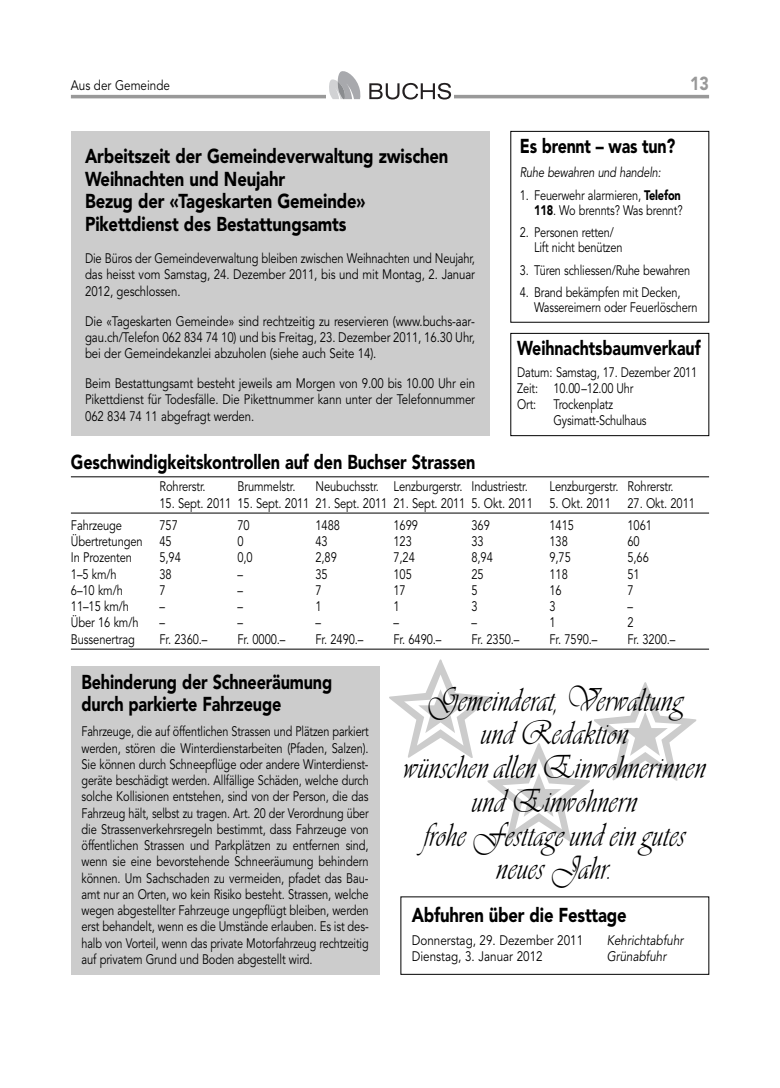
<style>
.page{position:relative;width:780px;height:1088px;background:#fff}
.page>*{position:absolute;margin:0;border:0;box-sizing:border-box;transform-origin:0 0}
.t1{font:35px/33.8px "Vivaldi Plain";color:#000;text-align:center;scale:.8 1}
.t2{font:900 20px/22.5px "Avenir LT Std";letter-spacing:-.01em;color:#000;scale:.83 1}
.t3{font:900 20px/22.5px "Avenir LT Std";letter-spacing:-.01em;color:#000;scale:.81 1}
.t4{font:900 20px "Avenir LT Std";letter-spacing:-.01em;color:#000;scale:.8 1}
.t5{font:900 18.75px "Avenir LT Std";color:#999;scale:.85 1}
.t6{font:13.75px/16.2px "Avenir LT Std";letter-spacing:-.01em;color:#000;text-align:justify;scale:.79 1}
.t7{font:13.75px/16.2px "Avenir LT Std";letter-spacing:-.01em;color:#000;text-align:justify;scale:.81 1}
.t8{font:13.75px/16.2px "Avenir LT Std";letter-spacing:-.01em;color:#000;text-align:justify;scale:.83 1}
.t9{font:13.75px/15px "Avenir LT Std";letter-spacing:-.01em;color:#000;scale:.8 1}
.t10{font:13.75px "Avenir LT Std";letter-spacing:-.01em;color:#000;scale:.85 1}
.t11{font:italic 13.75px "Avenir LT Std";color:#000;scale:.85 1}
.t12{font:italic 13.75px "Avenir LT Std";color:#000;scale:.8 1}
.s1{font-weight:900}
</style>
<div class="page">
<hr style="left:71px;top:95px;width:638px;height:3px;background:#999">
<div style="left:326px;top:60px;width:128px;height:62px;background:#fff"></div>
<svg style="left:329px;top:71px;width:31px;height:28px"></svg>
<svg style="left:369px;top:83px;width:82px;height:16px"></svg>
<hr style="left:71px;top:476px;width:638px;height:1px;background:#000">
<hr style="left:71px;top:513px;width:638px;height:1px;background:#000">
<hr style="left:71px;top:649px;width:638px;height:1px;background:#000">
<div style="left:71px;top:131px;width:418px;height:305px;background:#ccc"></div>
<div style="left:510px;top:333px;width:199px;height:103px;border:1px solid #000"></div>
<div style="left:71px;top:666px;width:308px;height:308px;background:#ccc"></div>
<svg style="left:389px;top:659px;width:307px;height:183px"></svg>
<p class="t10" style="left:71px;top:79px;width:118px">Aus der Gemeinde</p>
<p class="t5" style="left:690px;top:75px;width:24px">13</p>
<p class="t2" style="left:85px;top:146px;width:439px">Arbeitszeit der Gemeindeverwaltung zwischen Weihnachten und Neujahr<br>Bezug der «Tageskarten Gemeinde» Pikettdienst des Bestattungsamts</p>
<p class="t7" style="left:85px;top:251px;width:483px">Die Büros der Gemeindeverwaltung bleiben zwischen Weihnachten und Neujahr, das heisst vom Samstag, 24. Dezember 2011, bis und mit Montag, 2. Januar 2012, geschlossen.</p>
<p class="t8" style="left:85px;top:314px;width:471px">Die «Tageskarten Gemeinde» sind rechtzeitig zu reservieren (www.buchs-aar&shy;gau.ch/Telefon 062 834 74 10) und bis Freitag, 23. Dezember 2011, 16.30 Uhr, bei der Gemeindekanzlei abzuholen (siehe auch Seite 14).</p>
<p class="t8" style="left:85px;top:376px;width:471px">Beim Bestattungsamt besteht jeweils am Morgen von 9.00 bis 10.00 Uhr ein Pikettdienst für Todesfälle. Die Pikettnummer kann unter der Telefonnummer 062 834 74 11 abgefragt werden.</p>
<p class="t4" style="left:520px;top:138px;width:196px">Es brennt – was tun?</p>
<p class="t12" style="left:520px;top:167px;width:178px">Ruhe bewahren und handeln:</p>
<p class="t9" style="left:520px;top:188px;width:205px;text-align:right">1. Feuerwehr alarmieren, <span class="s1">Telefon<br>118</span>. Wo brennts? Was brennt?</p>
<p class="t9" style="left:534px;top:226px;width:112px;text-indent:-14px">2. Personen retten/<br>Lift nicht benützen</p>
<p class="t9" style="left:520px;top:263px;width:214px">3. Türen schliessen/Ruhe bewahren</p>
<p class="t9" style="left:534px;top:286px;width:206px;text-indent:-14px">4. Brand bekämpfen mit Decken,<br>Wassereimern oder Feuerlöschern</p>
<p class="t4" style="left:517px;top:340px;width:231px">Weihnachtsbaumverkauf</p>
<p class="t9" style="left:517px;top:365px;width:226px;line-height:16.2px">Datum: Samstag, 17. Dezember 2011<br>Zeit: 10.00–12.00 Uhr<br>Ort:</p>
<p class="t9" style="left:553px;top:397px;width:118px;line-height:16.2px">Trockenplatz<br>Gysimatt-Schulhaus</p>
<p class="t3" style="left:71px;top:452px;width:501px">Geschwindigkeitskontrollen auf den Buchser Strassen</p>
<p class="t7" style="left:159px;top:479px;width:58px">Rohrerstr.</p>
<p class="t7" style="left:237px;top:479px;width:73px">Brummelstr.</p>
<p class="t7" style="left:315px;top:479px;width:263px">Neubuchsstr. Lenzburgerstr. Industriestr.</p>
<p class="t7" style="left:549px;top:479px;width:155px">Lenzburgerstr. Rohrerstr.</p>
<p class="t7" style="left:159px;top:496px;width:662px">15. Sept. 2011 15. Sept. 2011 21. Sept. 2011 21. Sept. 2011 5. Okt. 2011 5. Okt. 2011 27. Okt. 2011</p>
<p class="t7" style="left:71px;top:518px;width:65px">Fahrzeuge</p>
<p class="t7" style="left:159px;top:518px;width:24px">757</p>
<p class="t7" style="left:237px;top:518px;width:17px">70</p>
<p class="t7" style="left:315px;top:518px;width:32px">1488</p>
<p class="t7" style="left:393px;top:518px;width:32px">1699</p>
<p class="t7" style="left:471px;top:518px;width:24px">369</p>
<p class="t7" style="left:549px;top:518px;width:32px">1415</p>
<p class="t7" style="left:627px;top:518px;width:32px">1061</p>
<p class="t7" style="left:71px;top:534px;width:126px">Übertretungen 45</p>
<p class="t7" style="left:237px;top:534px;width:9px">0</p>
<p class="t7" style="left:315px;top:534px;width:17px">43</p>
<p class="t7" style="left:393px;top:534px;width:24px">123</p>
<p class="t7" style="left:471px;top:534px;width:17px">33</p>
<p class="t7" style="left:549px;top:534px;width:24px">138</p>
<p class="t7" style="left:627px;top:534px;width:17px">60</p>
<p class="t7" style="left:71px;top:550px;width:77px">In Prozenten</p>
<p class="t7" style="left:159px;top:550px;width:28px">5,94</p>
<p class="t7" style="left:237px;top:550px;width:20px">0,0</p>
<p class="t7" style="left:315px;top:550px;width:28px">2,89</p>
<p class="t7" style="left:393px;top:550px;width:28px">7,24</p>
<p class="t7" style="left:471px;top:550px;width:28px">8,94</p>
<p class="t7" style="left:549px;top:550px;width:28px">9,75</p>
<p class="t7" style="left:627px;top:550px;width:28px">5,66</p>
<p class="t7" style="left:71px;top:567px;width:58px">1–5 km/h</p>
<p class="t7" style="left:159px;top:567px;width:17px">38</p>
<p class="t7" style="left:237px;top:567px;width:8px">–</p>
<p class="t7" style="left:315px;top:567px;width:17px">35</p>
<p class="t7" style="left:393px;top:567px;width:24px">105</p>
<p class="t7" style="left:471px;top:567px;width:17px">25</p>
<p class="t7" style="left:549px;top:567px;width:24px">118</p>
<p class="t7" style="left:627px;top:567px;width:17px">51</p>
<p class="t7" style="left:71px;top:583px;width:66px">6–10 km/h</p>
<p class="t7" style="left:159px;top:583px;width:9px">7</p>
<p class="t7" style="left:237px;top:583px;width:8px">–</p>
<p class="t7" style="left:315px;top:583px;width:9px">7</p>
<p class="t7" style="left:393px;top:583px;width:17px">17</p>
<p class="t7" style="left:471px;top:583px;width:9px">5</p>
<p class="t7" style="left:549px;top:583px;width:17px">16</p>
<p class="t7" style="left:627px;top:583px;width:9px">7</p>
<p class="t7" style="left:71px;top:599px;width:73px">11–15 km/h</p>
<p class="t7" style="left:159px;top:599px;width:8px">–</p>
<p class="t7" style="left:237px;top:599px;width:8px">–</p>
<p class="t7" style="left:315px;top:599px;width:9px">1</p>
<p class="t7" style="left:393px;top:599px;width:9px">1</p>
<p class="t7" style="left:471px;top:599px;width:9px">3</p>
<p class="t7" style="left:549px;top:599px;width:9px">3</p>
<p class="t7" style="left:627px;top:599px;width:8px">–</p>
<p class="t7" style="left:71px;top:615px;width:85px">Über 16 km/h</p>
<p class="t7" style="left:159px;top:615px;width:8px">–</p>
<p class="t7" style="left:237px;top:615px;width:8px">–</p>
<p class="t7" style="left:315px;top:615px;width:8px">–</p>
<p class="t7" style="left:393px;top:615px;width:8px">–</p>
<p class="t7" style="left:471px;top:615px;width:8px">–</p>
<p class="t7" style="left:549px;top:615px;width:9px">1</p>
<p class="t7" style="left:627px;top:615px;width:9px">2</p>
<p class="t7" style="left:71px;top:632px;width:80px">Bussenertrag</p>
<p class="t7" style="left:159px;top:632px;width:61px">Fr. 2360.–</p>
<p class="t7" style="left:237px;top:632px;width:61px">Fr. 0000.–</p>
<p class="t7" style="left:315px;top:632px;width:61px">Fr. 2490.–</p>
<p class="t7" style="left:393px;top:632px;width:61px">Fr. 6490.–</p>
<p class="t7" style="left:471px;top:632px;width:61px">Fr. 2350.–</p>
<p class="t7" style="left:549px;top:632px;width:61px">Fr. 7590.–</p>
<p class="t7" style="left:627px;top:632px;width:61px">Fr. 3200.–</p>
<p class="t3" style="left:81px;top:672px;width:311px">Behinderung der Schneeräumung durch parkierte Fahrzeuge</p>
<p class="t6" style="left:81px;top:724px;width:365px">Fahrzeuge, die auf öffentlichen Strassen und Plätzen parkiert werden, stören die Winterdienstarbeiten (Pfaden, Salzen).<br>Sie können durch Schneepflüge oder andere Winterdienst&shy;geräte beschädigt werden. Allfällige Schäden, welche durch solche Kollisionen entstehen, sind von der Person, die das Fahrzeug hält, selbst zu tragen. Art. 20 der Verordnung über die Strassenverkehrsregeln bestimmt, dass Fahrzeuge von öffentlichen Strassen und Parkplätzen zu entfernen sind, wenn sie eine bevorstehende Schneeräumung behindern können. Um Sachschaden zu vermeiden, pfadet das Bau&shy;amt nur an Orten, wo kein Risiko besteht. Strassen, welche wegen abgestellter Fahrzeuge ungepflügt bleiben, werden erst behandelt, wenn es die Umstände erlauben. Es ist des&shy;halb von Vorteil, wenn das private Motorfahrzeug rechtzeitig auf privatem Grund und Boden abgestellt wird.</p>
<p class="t1" style="left:403px;top:686px;width:380px">Gemeinderat, Verwaltung<br>und Redaktion<br>wünschen allen Einwohnerinnen und Einwohnern<br>frohe Festtage und ein gutes neues Jahr.</p>
<p class="t2" style="left:412px;top:905px;width:260px">Abfuhren über die Festtage</p>
<p class="t10" style="left:412px;top:934px;width:203px">Donnerstag, 29. Dezember 2011</p>
<p class="t11" style="left:606px;top:934px;width:92px">Kehrichtabfuhr</p>
<p class="t10" style="left:412px;top:950px;width:155px">Dienstag, 3. Januar 2012</p>
<p class="t11" style="left:606px;top:950px;width:72px">Grünabfuhr</p>
</div>
